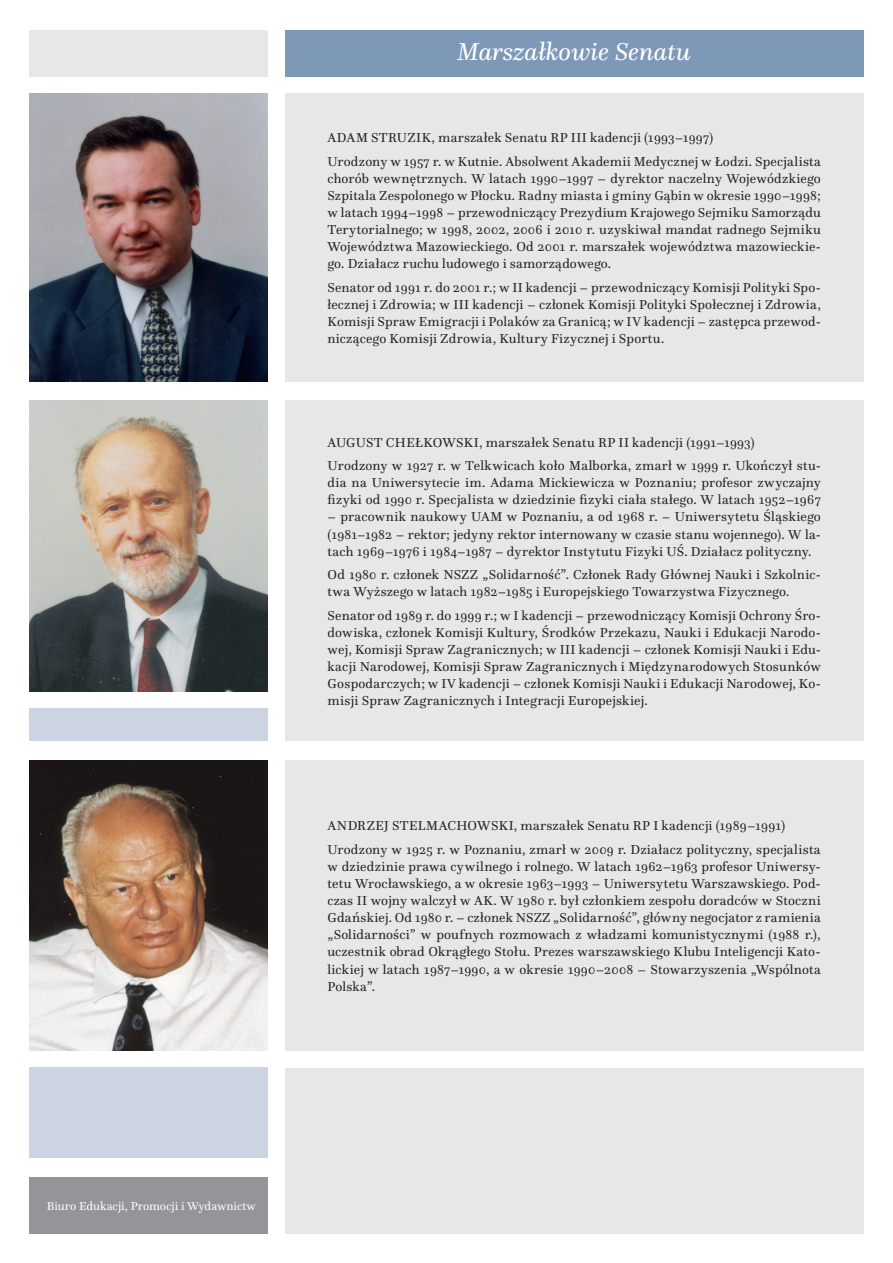
<style>
.page{position:relative;width:893px;height:1263px;background:#fff}
.page>*{position:absolute;margin:0;border:0;box-sizing:border-box;transform-origin:0 0}
.zywa_pagina{font:italic 25.5px "Questa";letter-spacing:-.005em;color:#fff}
.tekst{font:13.5px/17.1px "Questa";letter-spacing:.015em;color:#231f20;text-align:justify}
.autor_noty{font:12px "Questa";color:#fff}
</style>
<div class="page">
<div style="left:285px;top:30px;width:578px;height:47px;background:#7e98b8"></div>
<div style="left:30px;top:30px;width:238px;height:47px;background:#e6e7e9"></div>
<img style="left:30px;top:94px;width:238px;height:288px">
<img style="left:30px;top:401px;width:238px;height:290px">
<div style="left:30px;top:708px;width:238px;height:33px;background:#ccd4e4"></div>
<div style="left:285px;top:94px;width:578px;height:288px;background:#e6e7e9"></div>
<div style="left:285px;top:401px;width:578px;height:340px;background:#e6e7e9"></div>
<div style="left:285px;top:760px;width:578px;height:291px;background:#e6e7e9"></div>
<img style="left:30px;top:760px;width:238px;height:290px">
<div style="left:30px;top:1177px;width:238px;height:56px;background:#939598"></div>
<div style="left:285px;top:1068px;width:578px;height:165px;background:#e6e7e9"></div>
<div style="left:30px;top:1068px;width:238px;height:90px;background:#ccd4e4"></div>
<p class="zywa_pagina" style="left:457px;top:36px;width:235px">Marszałkowie Senatu</p>
<p class="tekst" style="left:327px;top:129px;width:387px">ADAM STRUZIK, marszałek Senatu RP III kadencji (1993–1997)</p>
<p class="tekst" style="left:327px;top:153px;width:495px">Urodzony w 1957 r. w Kutnie. Absolwent Akademii Medycznej w Łodzi. Specjalista chorób wewnętrznych. W latach 1990–1997 – dyrektor naczelny Wojewódzkiego Szpitala Zespolonego w Płocku. Radny miasta i gminy Gąbin w okresie 1990–1998; w latach 1994–1998 – przewodniczący Prezydium Krajowego Sejmiku Samorządu Terytorialnego; w 1998, 2002, 2006 i 2010 r. uzyskiwał mandat radnego Sejmiku Województwa Mazowieckiego. Od 2001 r. marszałek województwa mazowieckie&shy;go. Działacz ruchu ludowego i samorządowego.</p>
<p class="tekst" style="left:327px;top:279px;width:495px">Senator od 1991 r. do 2001 r.; w II kadencji – przewodniczący Komisji Polityki Spo&shy;łecznej i Zdrowia; w III kadencji – członek Komisji Polityki Społecznej i Zdrowia, Komisji Spraw Emigracji i Polaków za Granicą; w IV kadencji – zastępca przewod&shy;niczącego Komisji Zdrowia, Kultury Fizycznej i Sportu.</p>
<p class="tekst" style="left:328px;top:433px;width:428px">AUGUST CHEŁKOWSKI, marszałek Senatu RP II kadencji (1991–1993)</p>
<p class="tekst" style="left:328px;top:457px;width:495px">Urodzony w 1927 r. w Telkwicach koło Malborka, zmarł w 1999 r. Ukończył stu&shy;dia na Uniwersytecie im. Adama Mickiewicza w Poznaniu; profesor zwyczajny fizyki od 1990 r. Specjalista w dziedzinie fizyki ciała stałego. W latach 1952–1967</p>
<p class="tekst" style="left:328px;top:508px;width:495px">– pracownik naukowy UAM w Poznaniu, a od 1968 r. – Uniwersytetu Śląskiego (1981–1982 – rektor; jedyny rektor internowany w czasie stanu wojennego). W la&shy;tach 1969–1976 i 1984–1987 – dyrektor Instytutu Fizyki UŚ. Działacz polityczny.</p>
<p class="tekst" style="left:328px;top:566px;width:495px">Od 1980 r. członek NSZZ „Solidarność”. Członek Rady Głównej Nauki i Szkolnic&shy;twa Wyższego w latach 1982–1985 i Europejskiego Towarzystwa Fizycznego.</p>
<p class="tekst" style="left:328px;top:606px;width:495px">Senator od 1989 r. do 1999 r.; w I kadencji – przewodniczący Komisji Ochrony Śro&shy;dowiska, członek Komisji Kultury, Środków Przekazu, Nauki i Edukacji Narodo&shy;wej, Komisji Spraw Zagranicznych; w III kadencji – członek Komisji Nauki i Edu&shy;kacji Narodowej, Komisji Spraw Zagranicznych i Międzynarodowych Stosunków Gospodarczych; w IV kadencji – członek Komisji Nauki i Edukacji Narodowej, Ko&shy;misji Spraw Zagranicznych i Integracji Europejskiej.</p>
<p class="tekst" style="left:327px;top:817px;width:459px">ANDRZEJ STELMACHOWSKI, marszałek Senatu RP I kadencji (1989–1991)</p>
<p class="tekst" style="left:327px;top:841px;width:495px">Urodzony w 1925 r. w Poznaniu, zmarł w 2009 r. Działacz polityczny, specjalista w dziedzinie prawa cywilnego i rolnego. W latach 1962–1963 profesor Uniwersy&shy;tetu Wrocławskiego, a w okresie 1963–1993 – Uniwersytetu Warszawskiego. Pod&shy;czas II wojny walczył w AK. W 1980 r. był członkiem zespołu doradców w Stoczni Gdańskiej. Od 1980 r. – członek NSZZ „Solidarność”, główny negocjator z ramienia „Solidarności” w poufnych rozmowach z władzami komunistycznymi (1988 r.), uczestnik obrad Okrągłego Stołu. Prezes warszawskiego Klubu Inteligencji Kato&shy;lickiej w latach 1987–1990, a w okresie 1990–2008 – Stowarzyszenia „Wspólnota Polska”.</p>
<p class="autor_noty" style="left:47px;top:1198px;width:211px">Biuro Edukacji, Promocji i Wydawnictw</p>
</div>
